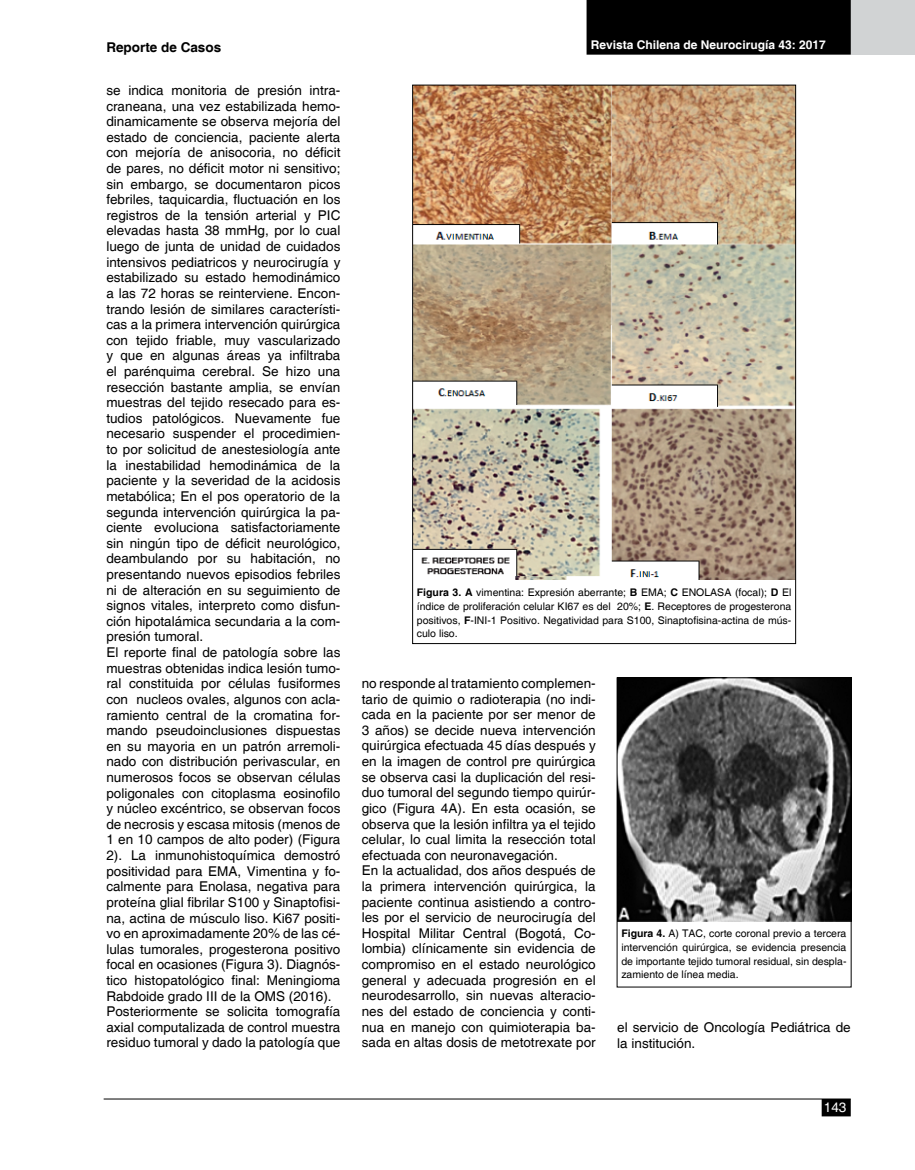
<style>
.page{position:relative;width:915px;height:1170px;background:#fff}
.page>*{position:absolute;margin:0;border:0;box-sizing:border-box;transform-origin:0 0}
.t1{font:13.5px/15.6px "Helvetica";color:#000}
.t2{font:700 13.5px "Helvetica";color:#000}
.t3{font:13.5px "Helvetica";color:#fff}
.t4{font:700 12px "Helvetica";color:#fff}
.t5{font:10.5px/13.5px "Helvetica";color:#000;text-align:justify}
.s1{font-weight:700}
</style>
<div class="page">
<div style="left:822px;top:1099px;width:27px;height:16px;background:#000"></div>
<div style="left:821px;top:1098px;width:29px;height:18px;border:2px solid #000"></div>
<hr style="left:104px;top:1098px;width:746px;height:1px;background:#000">
<div style="left:586px;top:0;width:264px;height:55px;background:#000"></div>
<div style="left:850px;top:0;width:64px;height:55px;background:#d1d3d4"></div>
<img style="left:414px;top:87px;width:379px;height:492px">
<img style="left:618px;top:679px;width:231px;height:242px">
<div style="left:616px;top:677px;width:235px;height:310px;border:1px solid #000"></div>
<p class="t2" style="left:106px;top:39px;width:116px">Reporte de Casos</p>
<p class="t1" style="left:106px;top:83px;width:235px">se indica monitoria de presión intra&shy;craneana, una vez estabilizada hemo&shy;dinamicamente se observa mejoría del estado de conciencia, paciente alerta con mejoría de anisocoria, no déficit de pares, no déficit motor ni sensitivo; sin embargo, se documentaron picos febriles, taquicardia, fluctuación en los registros de la tensión arterial y PIC elevadas hasta 38 mmHg, por lo cual luego de junta de unidad de cuidados intensivos pediatricos y neurocirugía y estabilizado su estado hemodinámico a las 72 horas se reinterviene. Encon&shy;trando lesión de similares característi&shy;cas a la primera intervención quirúrgica con tejido friable, muy vascularizado y que en algunas áreas ya infiltraba el parénquima cerebral. Se hizo una resección bastante amplia, se envían muestras del tejido resecado para es&shy;tudios patológicos. Nuevamente fue necesario suspender el procedimien&shy;to por solicitud de anestesiología ante la inestabilidad hemodinámica de la paciente y la severidad de la acidosis metabólica; En el pos operatorio de la segunda intervención quirúrgica la pa&shy;ciente evoluciona satisfactoriamente sin ningún tipo de déficit neurológico, deambulando por su habitación, no presentando nuevos episodios febriles ni de alteración en su seguimiento de signos vitales, interpreto como disfun&shy;ción hipotalámica secundaria a la com&shy;presión tumoral.<br>El reporte final de patología sobre las muestras obtenidas indica lesión tumo&shy;ral constituida por células fusiformes con nucleos ovales, algunos con acla&shy;ramiento central de la cromatina for&shy;mando pseudoinclusiones dispuestas en su mayoria en un patrón arremoli&shy;nado con distribución perivascular, en numerosos focos se observan células poligonales con citoplasma eosinofilo y núcleo excéntrico, se observan focos de necrosis y escasa mitosis (menos de 1 en 10 campos de alto poder) (Figura 2). La inmunohistoquímica demostró positividad para EMA, Vimentina y fo&shy;calmente para Enolasa, negativa para proteína glial fibrilar S100 y Sinaptofisi&shy;na, actina de músculo liso. Ki67 positi&shy;vo en aproximadamente 20% de las cé&shy;lulas tumorales, progesterona positivo focal en ocasiones (Figura 3). Diagnós&shy;tico histopatológico final: Meningioma Rabdoide grado III de la OMS (2016).<br>Posteriormente se solicita tomografía axial computalizada de control muestra residuo tumoral y dado la patología que</p>
<p class="t4" style="left:590px;top:38px;width:236px">Revista Chilena de Neurocirugía 43: 2017</p>
<p class="t5" style="left:416px;top:586px;width:376px"><span class="s1">Figura 3. A</span> vimentina: Expresión aberrante; <span class="s1">B</span> EMA; <span class="s1">C</span> ENOLASA (focal); <span class="s1">D</span> El índice de proliferación celular KI67 es del 20%; <span class="s1">E</span>. Receptores de progesterona positivos, <span class="s1">F</span>-INI-1 Positivo. Negatividad para S100, Sinaptofisina-actina de mús&shy;culo liso.</p>
<p class="t1" style="left:361px;top:676px;width:235px">no responde al tratamiento complemen&shy;tario de quimio o radioterapia (no indi&shy;cada en la paciente por ser menor de 3 años) se decide nueva intervención quirúrgica efectuada 45 días después y en la imagen de control pre quirúrgica se observa casi la duplicación del resi&shy;duo tumoral del segundo tiempo quirúr&shy;gico (Figura 4A). En esta ocasión, se observa que la lesión infiltra ya el tejido celular, lo cual limita la resección total efectuada con neuronavegación.<br>En la actualidad, dos años después de la primera intervención quirúrgica, la paciente continua asistiendo a contro&shy;les por el servicio de neurocirugía del Hospital Militar Central (Bogotá, Co&shy;lombia) clínicamente sin evidencia de compromiso en el estado neurológico general y adecuada progresión en el neurodesarrollo, sin nuevas alteracio&shy;nes del estado de conciencia y conti&shy;nua en manejo con quimioterapia ba&shy;sada en altas dosis de metotrexate por</p>
<p class="t5" style="left:621px;top:927px;width:226px"><span class="s1">Figura 4.</span> A) TAC, corte coronal previo a tercera intervención quirúrgica, se evidencia presencia de importante tejido tumoral residual, sin despla&shy;zamiento de línea media.</p>
<p class="t1" style="left:617px;top:1019px;width:235px">el servicio de Oncología Pediátrica de la institución.</p>
<p class="t3" style="left:823px;top:1099px;width:24px">143</p>
</div>
